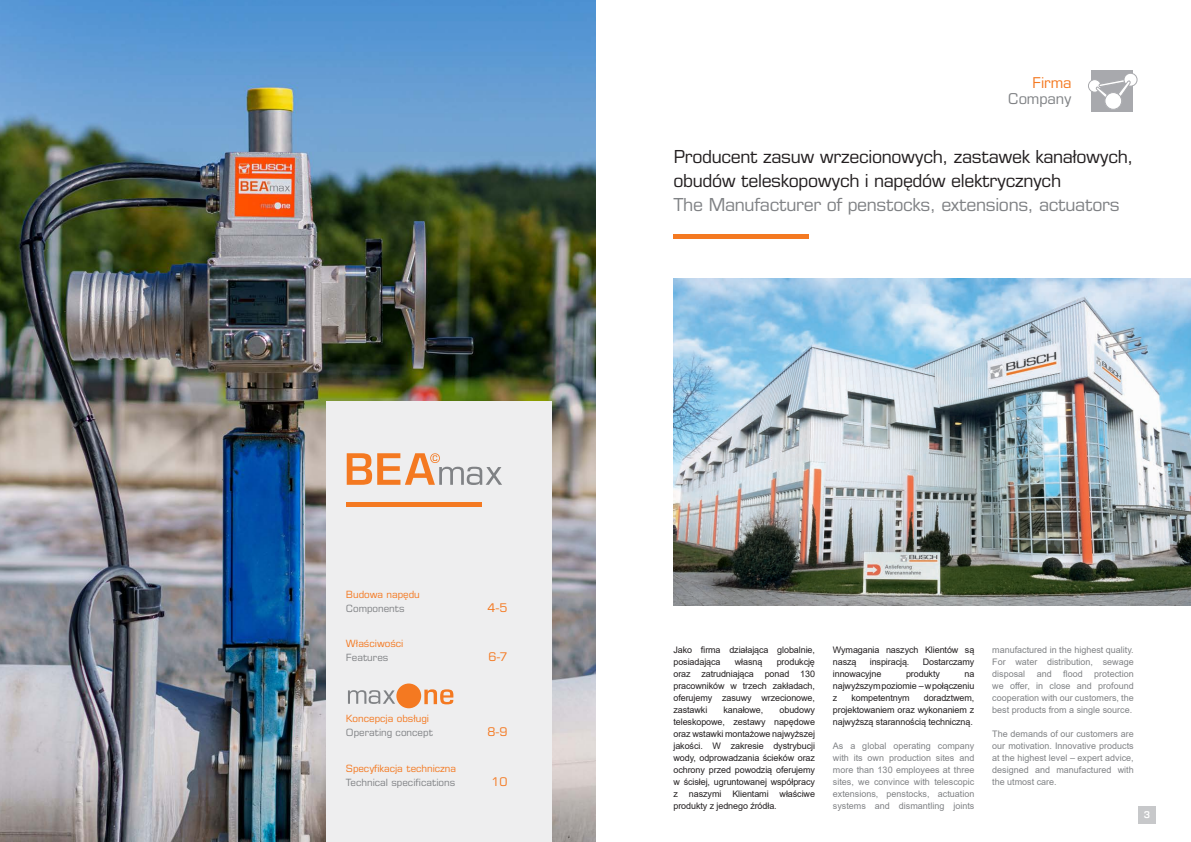
<style>
.page{position:relative;width:1191px;height:842px;background:#fff}
.page>*{position:absolute;margin:0;border:0;box-sizing:border-box;transform-origin:0 0}
.Head_Side{font:18px/24px "Eurostile LT Pro";letter-spacing:-.02em;color:#231f20}
.Head_Side-2{font:18px "Eurostile LT Pro";letter-spacing:-.02em;color:#808285}
.t1{font:15px "Eurostile LT Pro";letter-spacing:-.005em;color:#808285}
.t2{font:15px "Eurostile LT Pro";letter-spacing:-.005em;color:#f47921}
.Grundtext_DE{font:12px "Eurostile LT Pro";color:#f47921}
.Grundtext_DE-2{font:10px "Eurostile LT Pro";color:#f47921}
.Grundtext_DE-3{font:10px "Eurostile LT Pro";color:#808285}
.Grundtext_DE-4{font:9px/12px "Arial";letter-spacing:-.01em;color:#231f20;text-align:justify}
.Grundtext_DE-5{font:9px/12px "Arial";color:#808285;text-align:justify}
.Grundtext_DE-6{font:600 9px "Eurostile";color:#fff}
</style>
<div class="page">
<img style="left:0;top:0;width:595px;height:842px">
<hr style="left:673px;top:234px;width:135px;height:4px;background:#f47921">
<div style="left:1138px;top:806px;width:17px;height:17px;background:#c7c8ca"></div>
<div style="left:326px;top:402px;width:226px;height:440px;background:#eeeeef"></div>
<hr style="left:347px;top:502px;width:135px;height:4px;background:#f47921">
<svg style="left:348px;top:690px;width:47px;height:14px"></svg>
<svg style="left:424px;top:689px;width:29px;height:15px"></svg>
<div style="left:396px;top:683px;width:25px;height:25px;background:#f47921;border-radius:50%"></div>
<svg style="left:347px;top:453px;width:155px;height:31px"></svg>
<img style="left:673px;top:278px;width:518px;height:328px">
<div style="left:1091px;top:70px;width:42px;height:41px;background:#a8a9ad"></div>
<svg style="left:1088px;top:80px;width:13px;height:12px"></svg>
<div style="left:1088px;top:79px;width:13px;height:14px;border:1px solid #a8a9ad;border-radius:50%"></div>
<div style="left:1124px;top:73px;width:13px;height:13px;background:#fff;border-radius:50%"></div>
<div style="left:1123px;top:73px;width:14px;height:13px;border:1px solid #a8a9ad;border-radius:50%"></div>
<svg style="left:1094px;top:78px;width:37px;height:19px"></svg>
<div style="left:1104px;top:92px;width:18px;height:18px;background:#fff;border:1px solid #a8a9ad;border-radius:50%"></div>
<p class="Grundtext_DE-2" style="left:346px;top:588px;width:75px">Budowa napędu</p>
<p class="Grundtext_DE-3" style="left:346px;top:602px;width:60px">Components</p>
<p class="Grundtext_DE-2" style="left:346px;top:637px;width:59px">Właściwości</p>
<p class="Grundtext_DE-3" style="left:346px;top:651px;width:44px">Features</p>
<p class="Grundtext_DE-2" style="left:346px;top:712px;width:85px">Koncepcja obsługi</p>
<p class="Grundtext_DE-3" style="left:346px;top:726px;width:89px">Operating concept</p>
<p class="Grundtext_DE-2" style="left:346px;top:762px;width:112px">Specyfikacja techniczna</p>
<p class="Grundtext_DE-3" style="left:346px;top:776px;width:111px">Technical specifications</p>
<p class="Grundtext_DE" style="left:487px;top:600px;width:22px">4-5</p>
<p class="Grundtext_DE" style="left:488px;top:650px;width:20px">6-7</p>
<p class="Grundtext_DE" style="left:487px;top:724px;width:22px">8-9</p>
<p class="Grundtext_DE" style="left:491px;top:774px;width:18px">10</p>
<p class="t2" style="left:1032px;top:74px;width:41px">Firma</p>
<p class="t1" style="left:1008px;top:90px;width:65px">Company</p>
<p class="Head_Side" style="left:673px;top:145px;width:461px">Producent zasuw wrzecionowych, zastawek kanałowych, obudów teleskopowych i napędów elektrycznych</p>
<p class="Head_Side-2" style="left:673px;top:194px;width:447px">The Manufacturer of penstocks, extensions, actuators</p>
<p class="Grundtext_DE-4" style="left:673px;top:644px;width:143px">Jako firma działająca globalnie, posiadająca</p>
<p class="Grundtext_DE-4" style="left:673px;top:656px;width:143px;text-indent:103px">produkcję oraz zatrudniająca ponad 130 pracowników w trzech zakładach, oferujemy zasuwy wrzecionowe, zastawki</p>
<p class="Grundtext_DE-4" style="left:735px;top:656px;width:29px">własną</p>
<p class="Grundtext_DE-4" style="left:673px;top:704px;width:143px;text-indent:106px">obudowy teleskopowe, zestawy napędowe oraz wstawki montażowe najwyższej jakości. W zakresie dystrybucji wody, odprowadzania ścieków oraz ochrony przed powodzią oferujemy w ścisłej, ugruntowanej współpracy z naszymi Klientami właściwe produkty z jednego źródła.</p>
<p class="Grundtext_DE-4" style="left:723px;top:704px;width:41px">kanałowe,</p>
<p class="Grundtext_DE-4" style="left:833px;top:644px;width:143px">Wymagania naszych Klientów są naszą</p>
<p class="Grundtext_DE-4" style="left:869px;top:656px;width:41px">inspiracją.</p>
<p class="Grundtext_DE-4" style="left:922px;top:656px;width:53px">Dostarczamy</p>
<p class="Grundtext_DE-4" style="left:833px;top:668px;width:50px">innowacyjne</p>
<p class="Grundtext_DE-4" style="left:906px;top:668px;width:35px">produkty</p>
<p class="Grundtext_DE-4" style="left:833px;top:668px;width:143px;text-indent:132px">na najwyższym poziomie – w połączeniu z</p>
<p class="Grundtext_DE-4" style="left:833px;top:692px;width:143px;text-indent:91px">doradztwem, projektowaniem oraz wykonaniem z najwyższą starannością techniczną.</p>
<p class="Grundtext_DE-5" style="left:833px;top:740px;width:143px">As a global operating company with its own production sites and more than 130 employees at three sites, we convince with telescopic extensions, penstocks, actuation systems and dismantling joints</p>
<p class="Grundtext_DE-4" style="left:851px;top:692px;width:60px">kompetentnym</p>
<p class="Grundtext_DE-5" style="left:992px;top:644px;width:143px">manufactured in the highest quality.<br>For water distribution, sewage disposal</p>
<p class="Grundtext_DE-5" style="left:1036px;top:668px;width:17px">and</p>
<p class="Grundtext_DE-5" style="left:1063px;top:668px;width:21px">flood</p>
<p class="Grundtext_DE-5" style="left:992px;top:668px;width:143px;text-indent:102px">protection we offer, in close and profound cooperation with our customers, the best products from a single source.</p>
<p class="Grundtext_DE-5" style="left:992px;top:728px;width:143px">The demands of our customers are our motivation. Innovative products at the highest level – expert advice, designed and manufactured with the utmost care.</p>
<p class="Grundtext_DE-6" style="left:1143px;top:809px;width:8px">3</p>
</div>
